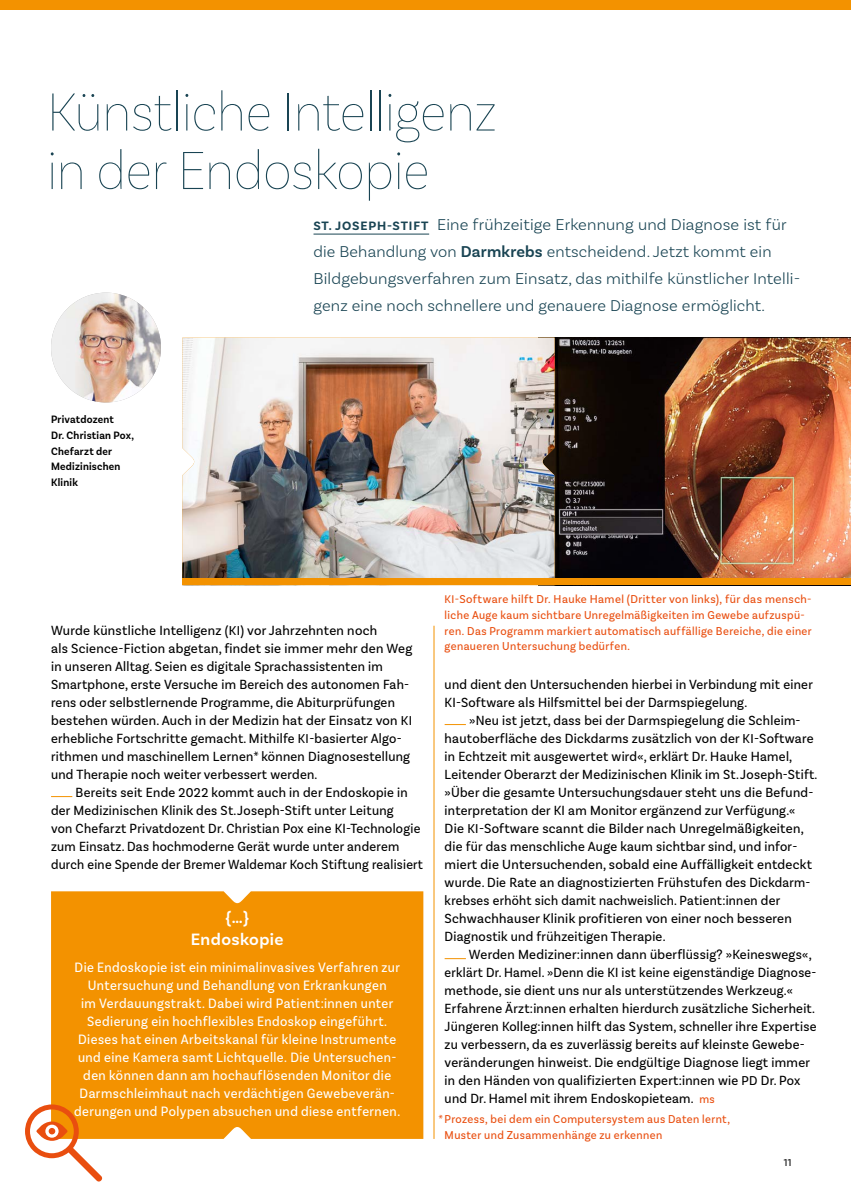
<style>
.page{position:relative;width:851px;height:1191px;background:#fff}
.page>*{position:absolute;margin:0;border:0;box-sizing:border-box;transform-origin:0 0}
.t1{font:100 57px/58.5px "Basic Sans Narrow";letter-spacing:-.015em;color:#194453}
.t2{font:600 17.25px/22.5px "Basic Sans";letter-spacing:.025em;color:#fff;text-align:center}
.t3{font:300 16.5px/27px "Basic Sans";letter-spacing:.01em;color:#194453}
.t4{font:14.25px/18px "Basic Sans Narrow";letter-spacing:.035em;color:#fff;text-align:center}
.t5{font:13.95px/18px "Basic Sans Narrow";letter-spacing:.02em;color:#000}
.t6{font:12px/15.8px "Basic Sans Narrow";letter-spacing:.035em;color:#e94e0f}
.t7{font:600 11.25px/15.8px "Basic Sans Narrow";letter-spacing:.02em;color:#000}
.t8{font:10.5px "Basic Sans Narrow";color:#000}
.s1{font-weight:700;font-size:12.75px}
.s2{font-weight:600}
.s3{font-size:13.5px}
.s4{font-size:11.7px}
.s5{font-size:12px;color:#e94e0f}
</style>
<div class="page">
<img style="left:554px;top:337px;width:296px;height:241px">
<img style="left:182px;top:337px;width:372px;height:241px">
<div style="left:182px;top:578px;width:668px;height:7px;background:#f39200"></div>
<div style="left:0;top:0;width:850px;height:9px;background:#f39200"></div>
<hr style="left:313px;top:234px;width:116px;height:1px;background:#194453">
<svg style="left:51px;top:796px;width:21px;height:1px"></svg>
<svg style="left:444px;top:724px;width:22px;height:1px"></svg>
<svg style="left:444px;top:958px;width:22px;height:1px"></svg>
<img style="left:51px;top:292px;width:110px;height:110px;border-radius:55px">
<hr style="left:433px;top:625px;width:1px;height:514px;background:#f39200">
<div style="left:51px;top:891px;width:372px;height:248px;background:#f39200"></div>
<svg style="left:25px;top:1104px;width:77px;height:77px"></svg>
<h1 class="t1" style="left:47px;top:83px;width:451px">Künstliche Intelligenz in der Endoskopie</h1>
<p class="t3" style="left:313px;top:210px;width:488px"><span class="s1">ST. JOSEPH-STIFT</span> Eine frühzeitige Erkennung und Diagnose ist für die Behandlung von <span class="s2">Darmkrebs</span> entscheidend. Jetzt kommt ein Bildgebungsverfahren zum Einsatz, das mithilfe künstlicher Intelli&shy;genz eine noch schnellere und genauere Diagnose ermöglicht.</p>
<p class="t7" style="left:51px;top:412px;width:84px">Privatdozent<br>Dr. Christian Pox,<br>Chefarzt der<br>Medizinischen<br>Klinik</p>
<p class="t5" style="left:51px;top:621px;width:363px">Wurde künstliche Intelligenz <span class="s3">(KI)</span> vor Jahrzehnten noch<br>als Science-Fiction abgetan, findet sie immer mehr den Weg in unseren Alltag. Seien es digitale Sprachassistenten im Smartphone, erste Versuche im Bereich des autonomen Fah&shy;rens oder selbstlernende Programme, die Abiturprüfungen bestehen würden. Auch in der Medizin hat der Einsatz von <span class="s3">KI </span>erhebliche Fortschritte gemacht. Mithilfe <span class="s3">KI</span>-basierter Algo&shy;rithmen und maschinellem Lernen* können Diagnosestellung und Therapie noch weiter verbessert werden.</p>
<p class="t5" style="left:51px;top:783px;width:373px;text-indent:25px">Bereits seit Ende <span class="s3">2022</span> kommt auch in der Endoskopie in der Medizinischen Klinik des St.Joseph-Stift unter Leitung<br>von Chefarzt Privatdozent Dr. Christian Pox eine KI-Technologie zum Einsatz. Das hochmoderne Gerät wurde unter anderem durch eine Spende der Bremer Waldemar Koch Stiftung realisiert</p>
<p class="t2" style="left:191px;top:906px;width:94px">{…}<br>Endoskopie</p>
<p class="t4" style="left:74px;top:959px;width:328px">Die Endoskopie ist ein minimalinvasives Verfahren zur Untersuchung und Behandlung von Erkrankungen<br>im Verdauungstrakt. Dabei wird Patient:innen unter Sedierung ein hochflexibles Endoskop eingeführt.<br>Dieses hat einen Arbeitskanal für kleine Instrumente und eine Kamera samt Lichtquelle. Die Untersuchen&shy;den können dann am hochauflösenden Monitor die Darmschleimhaut nach verdächtigen Gewebeverän&shy;derungen und Polypen absuchen und diese entfernen.</p>
<p class="t6" style="left:444px;top:591px;width:368px"><span class="s4">KI</span>-Software hilft Dr. Hauke Hamel (Dritter von links), für das mensch&shy;liche Auge kaum sichtbare Unregelmäßigkeiten im Gewebe aufzuspü&shy;ren. Das Programm markiert automatisch auffällige Bereiche, die einer genaueren Untersuchung bedürfen.</p>
<p class="t5" style="left:444px;top:675px;width:369px">und dient den Untersuchenden hierbei in Verbindung mit einer<br>KI-Software als Hilfsmittel bei der Darmspiegelung.</p>
<p class="t5" style="left:444px;top:711px;width:374px;text-indent:25px">»Neu ist jetzt, dass bei der Darmspiegelung die Schleim&shy;hautoberfläche des Dickdarms zusätzlich von der <span class="s3">KI</span>-Software in Echtzeit mit ausgewertet wird«, erklärt Dr. Hauke Hamel, Leitender Oberarzt der Medizinischen Klinik im St.Joseph-Stift. »Über die gesamte Untersuchungsdauer steht uns die Befund&shy;interpretation der KI am Monitor ergänzend zur Verfügung.« Die <span class="s3">KI</span>-Software scannt die Bilder nach Unregelmäßigkeiten, die für das menschliche Auge kaum sichtbar sind, und infor&shy;miert die Untersuchenden, sobald eine Auffälligkeit entdeckt wurde. Die Rate an diagnostizierten Frühstufen des Dickdarm&shy;krebses erhöht sich damit nachweislich. Patient:innen der Schwachhauser Klinik profitieren von einer noch besseren Diagnostik und frühzeitigen Therapie.</p>
<p class="t5" style="left:444px;top:945px;width:373px;text-indent:24px">Werden Mediziner:innen dann überflüssig? »Keineswegs«, erklärt Dr. Hamel. »Denn die KI ist keine eigenständige Diagnose&shy;methode, sie dient uns nur als unterstützendes Werkzeug.« Erfahrene Ärzt:innen erhalten hierdurch zusätzliche Sicherheit.<br>Jüngeren Kolleg:innen hilft das System, schneller ihre Expertise zu verbessern, da es zuverlässig bereits auf kleinste Gewebe&shy;veränderungen hinweist. Die endgültige Diagnose liegt immer in den Händen von qualifizierten Expert:innen wie <span class="s3">PD</span> Dr. Pox und Dr. Hamel mit ihrem Endoskopieteam. <span class="s5">ms</span></p>
<p class="t6" style="left:444px;top:1111px;width:287px;text-indent:-6px">*Prozess, bei dem ein Computersystem aus Daten lernt,<br>Muster und Zusammenhänge zu erkennen</p>
<p class="t8" style="left:783px;top:1156px;width:9px">11</p>
</div>
